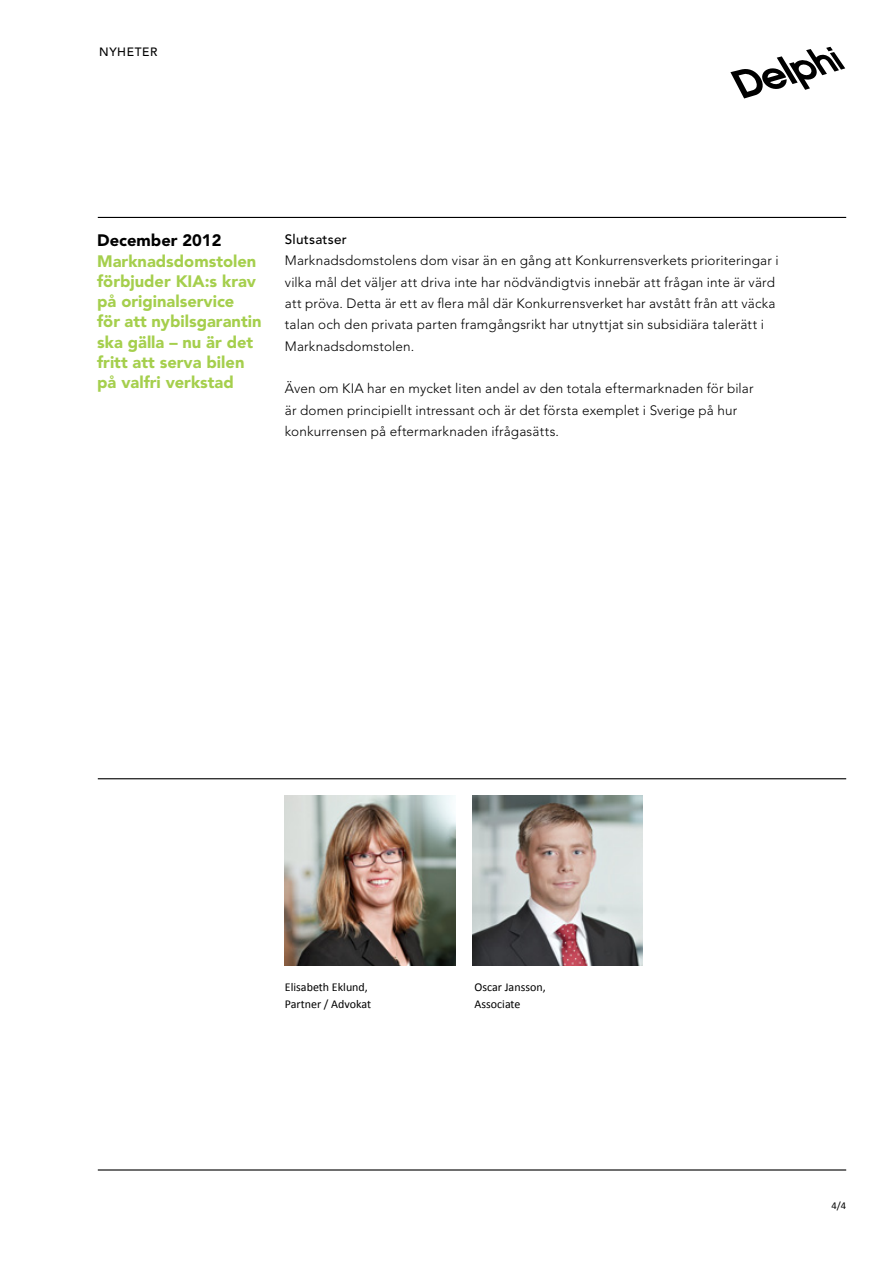
<style>
.page{position:relative;width:893px;height:1263px;background:#fff}
.page>*{position:absolute;margin:0;border:0;box-sizing:border-box;transform-origin:0 0}
.t1{font:900 16.5px/20.2px "Avenir LT Std";color:#a5cf4d}
.t2{font:900 16.5px "Avenir LT Std";color:#000}
.t3{font:300 13.5px/21.3px "Avenir LT Std";letter-spacing:.01em;color:#000}
.t4{font:500 13.5px "Avenir LT Std";letter-spacing:.02em;color:#000}
.t5{font:12px/16.5px "Calibri";color:#000}
.t6{font:500 12px "Avenir LT Std";letter-spacing:.05em;color:#000}
.t7{font:10.5px "Calibri";color:#000}
</style>
<div class="page">
<svg style="left:730px;top:47px;width:115px;height:51px"></svg>
<hr style="left:98px;top:1169px;width:748px;height:1px;background:#000">
<hr style="left:98px;top:217px;width:748px;height:1px;background:#000">
<hr style="left:98px;top:778px;width:748px;height:1px;background:#000">
<img style="left:285px;top:795px;width:170px;height:170px">
<img style="left:472px;top:795px;width:170px;height:170px">
<p class="t6" style="left:99px;top:45px;width:60px">NYHETER</p>
<p class="t2" style="left:97px;top:231px;width:126px">December 2012</p>
<p class="t1" style="left:97px;top:251px;width:166px">Marknadsdomstolen förbjuder KIA:s krav på originalservice<br>för att nybilsgarantin ska gälla – nu är det fritt att serva bilen på valfri verkstad</p>
<p class="t4" style="left:285px;top:232px;width:63px">Slutsatser</p>
<p class="t3" style="left:285px;top:250px;width:495px">Marknadsdomstolens dom visar än en gång att Konkurrensverkets prioriteringar i vilka mål det väljer att driva inte har nödvändigtvis innebär att frågan inte är värd att pröva. Detta är ett av flera mål där Konkurrensverket har avstått från att väcka talan och den privata parten framgångsrikt har utnyttjat sin subsidiära talerätt i Marknadsdomstolen.</p>
<p class="t3" style="left:285px;top:378px;width:470px">Även om KIA har en mycket liten andel av den totala eftermarknaden för bilar är domen principiellt intressant och är det första exemplet i Sverige på hur konkurrensen på eftermarknaden ifrågasätts.</p>
<p class="t5" style="left:285px;top:979px;width:88px">Elisabeth Eklund,<br>Partner / Advokat</p>
<p class="t5" style="left:474px;top:979px;width:73px">Oscar Jansson,<br>Associate</p>
<p class="t7" style="left:831px;top:1199px;width:16px">4/4</p>
</div>
